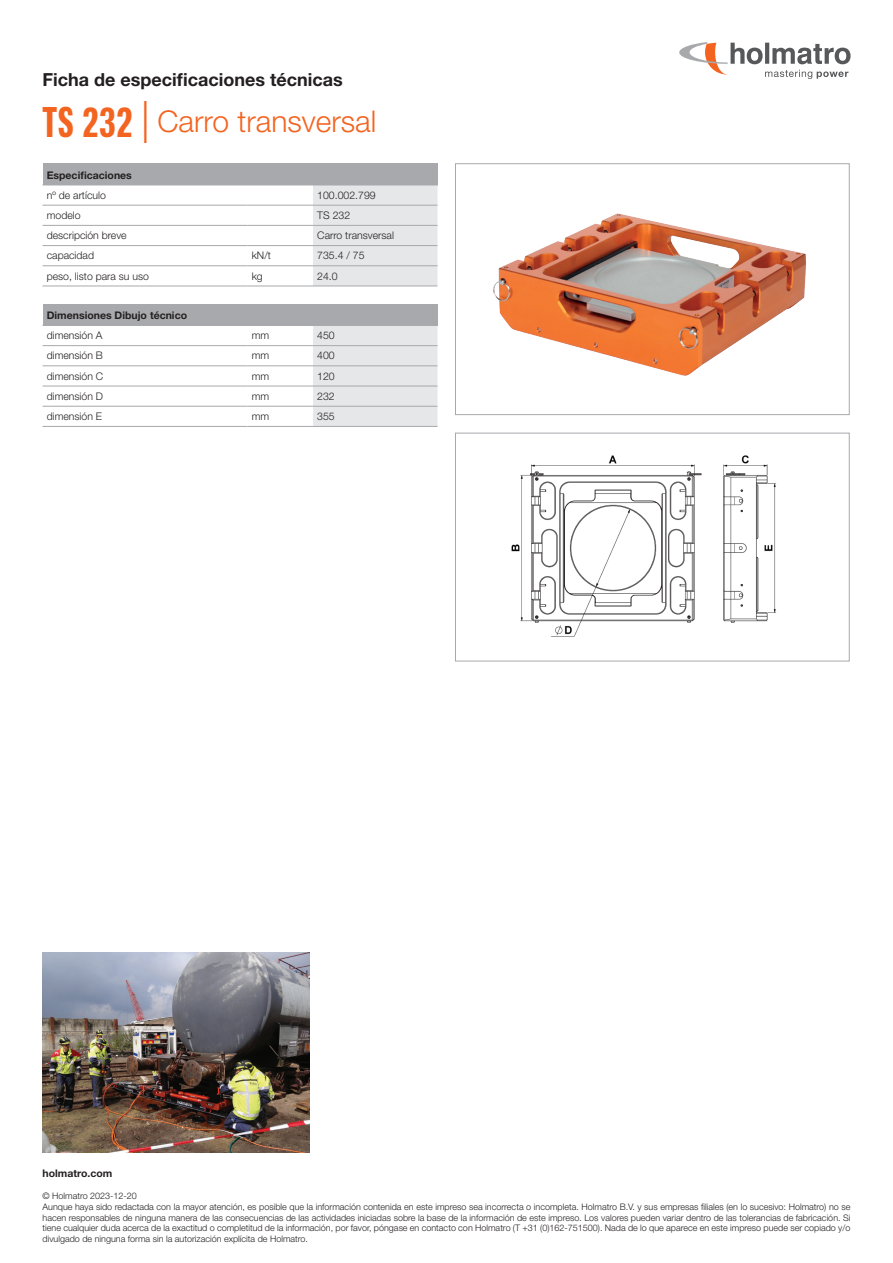
<style>
.page{position:relative;width:893px;height:1263px;background:#fff}
.page>*{position:absolute;margin:0;border:0;box-sizing:border-box;transform-origin:0 0}
.t1{font:300 30px "Helvetica Neue LT Std";color:#f36421}
.t2{font:700 18px "Helvetica Neue LT Std";color:#231f20}
.t3{font:300 10.5px "Helvetica Neue LT Std";color:#231f20}
.t4{font:700 10.5px "Helvetica Neue LT Std";color:#231f20}
.t5{font:300 9px/10.8px "Helvetica Neue LT Std";color:#231f20}
.s1{font-family:"Neue Helvetica Pro 79 Cm";font-weight:700;font-size:42px}
.s2{font-size:42px}
</style>
<div class="page">
<svg style="left:679px;top:42px;width:171px;height:37px"></svg>
<div style="left:43px;top:164px;width:394px;height:21px;background:#a8a9ad"></div>
<svg style="left:313px;top:164px;width:125px;height:122px"></svg>
<hr style="left:43px;top:185px;width:204px;height:1px;background:#a8a9ad">
<hr style="left:247px;top:185px;width:66px;height:1px;background:#a8a9ad">
<hr style="left:313px;top:185px;width:125px;height:1px;background:#a8a9ad">
<hr style="left:43px;top:205px;width:204px;height:1px;background:#a8a9ad">
<hr style="left:247px;top:205px;width:66px;height:1px;background:#a8a9ad">
<hr style="left:313px;top:205px;width:124px;height:1px;background:#a8a9ad">
<hr style="left:43px;top:225px;width:204px;height:1px;background:#a8a9ad">
<hr style="left:247px;top:225px;width:66px;height:1px;background:#a8a9ad">
<hr style="left:313px;top:225px;width:124px;height:1px;background:#a8a9ad">
<hr style="left:43px;top:245px;width:204px;height:1px;background:#a8a9ad">
<hr style="left:247px;top:245px;width:66px;height:1px;background:#a8a9ad">
<hr style="left:313px;top:245px;width:124px;height:1px;background:#a8a9ad">
<hr style="left:43px;top:286px;width:204px;height:1px;background:#a8a9ad">
<hr style="left:43px;top:265px;width:204px;height:1px;background:#a8a9ad">
<hr style="left:247px;top:286px;width:66px;height:1px;background:#a8a9ad">
<hr style="left:247px;top:265px;width:66px;height:1px;background:#a8a9ad">
<hr style="left:313px;top:286px;width:124px;height:1px;background:#a8a9ad">
<hr style="left:313px;top:265px;width:124px;height:1px;background:#a8a9ad">
<div style="left:43px;top:304px;width:394px;height:21px;background:#a8a9ad"></div>
<svg style="left:313px;top:304px;width:125px;height:122px"></svg>
<hr style="left:43px;top:325px;width:204px;height:1px;background:#a8a9ad">
<hr style="left:247px;top:325px;width:66px;height:1px;background:#a8a9ad">
<hr style="left:313px;top:325px;width:125px;height:1px;background:#a8a9ad">
<hr style="left:43px;top:345px;width:204px;height:1px;background:#a8a9ad">
<hr style="left:247px;top:345px;width:66px;height:1px;background:#a8a9ad">
<hr style="left:313px;top:345px;width:124px;height:1px;background:#a8a9ad">
<hr style="left:43px;top:366px;width:204px;height:1px;background:#a8a9ad">
<hr style="left:247px;top:366px;width:66px;height:1px;background:#a8a9ad">
<hr style="left:313px;top:366px;width:124px;height:1px;background:#a8a9ad">
<hr style="left:43px;top:386px;width:204px;height:1px;background:#a8a9ad">
<hr style="left:247px;top:386px;width:66px;height:1px;background:#a8a9ad">
<hr style="left:313px;top:386px;width:124px;height:1px;background:#a8a9ad">
<hr style="left:43px;top:426px;width:204px;height:1px;background:#a8a9ad">
<hr style="left:43px;top:406px;width:204px;height:1px;background:#a8a9ad">
<hr style="left:247px;top:426px;width:66px;height:1px;background:#a8a9ad">
<hr style="left:247px;top:406px;width:66px;height:1px;background:#a8a9ad">
<hr style="left:313px;top:426px;width:124px;height:1px;background:#a8a9ad">
<hr style="left:313px;top:406px;width:124px;height:1px;background:#a8a9ad">
<img style="left:43px;top:952px;width:266px;height:200px">
<img style="left:511px;top:455px;width:266px;height:182px">
<div style="left:455px;top:433px;width:394px;height:228px;border:1px solid #a8a9ad"></div>
<img style="left:493px;top:213px;width:313px;height:163px">
<div style="left:455px;top:164px;width:394px;height:251px;border:1px solid #a8a9ad"></div>
<h2 class="t2" style="left:43px;top:68px;width:302px">Ficha de especificaciones técnicas</h2>
<h1 class="t1" style="left:43px;top:103px;width:335px"><span class="s1">TS 232</span> <span class="s2">|</span> Carro transversal</h1>
<p class="t4" style="left:47px;top:168px;width:87px">Especificaciones</p>
<p class="t3" style="left:47px;top:189px;width:61px">nº de artículo</p>
<p class="t3" style="left:317px;top:189px;width:60px">100.002.799</p>
<p class="t3" style="left:47px;top:209px;width:35px">modelo</p>
<p class="t3" style="left:317px;top:209px;width:34px">TS 232</p>
<p class="t3" style="left:47px;top:229px;width:81px">descripción breve</p>
<p class="t3" style="left:317px;top:229px;width:78px">Carro transversal</p>
<p class="t3" style="left:47px;top:249px;width:49px">capacidad</p>
<p class="t3" style="left:252px;top:249px;width:21px">kN/t</p>
<p class="t3" style="left:317px;top:249px;width:49px">735.4 / 75</p>
<p class="t3" style="left:47px;top:269px;width:104px">peso, listo para su uso</p>
<p class="t3" style="left:252px;top:269px;width:13px">kg</p>
<p class="t3" style="left:317px;top:269px;width:22px">24.0</p>
<p class="t4" style="left:47px;top:309px;width:142px">Dimensiones Dibujo técnico</p>
<p class="t3" style="left:47px;top:329px;width:57px">dimensión A</p>
<p class="t3" style="left:252px;top:329px;width:19px">mm</p>
<p class="t3" style="left:317px;top:329px;width:19px">450</p>
<p class="t3" style="left:47px;top:349px;width:58px">dimensión B</p>
<p class="t3" style="left:252px;top:349px;width:19px">mm</p>
<p class="t3" style="left:317px;top:349px;width:19px">400</p>
<p class="t3" style="left:47px;top:369px;width:58px">dimensión C</p>
<p class="t3" style="left:252px;top:369px;width:19px">mm</p>
<p class="t3" style="left:317px;top:369px;width:19px">120</p>
<p class="t3" style="left:47px;top:390px;width:58px">dimensión D</p>
<p class="t3" style="left:252px;top:390px;width:19px">mm</p>
<p class="t3" style="left:317px;top:390px;width:19px">232</p>
<p class="t3" style="left:47px;top:410px;width:57px">dimensión E</p>
<p class="t3" style="left:252px;top:410px;width:19px">mm</p>
<p class="t3" style="left:317px;top:410px;width:19px">355</p>
<p class="t4" style="left:43px;top:1167px;width:71px">holmatro.com</p>
<p class="t5" style="left:43px;top:1190px;width:809px">© Holmatro 2023-12-20<br>Aunque haya sido redactada con la mayor atención, es posible que la información contenida en este impreso sea incorrecta o incompleta. Holmatro B.V. y sus empresas filiales (en lo sucesivo: Holmatro) no se hacen responsables de ninguna manera de las consecuencias de las actividades iniciadas sobre la base de la información de este impreso. Los valores pueden variar dentro de las tolerancias de fabricación. Si tiene cualquier duda acerca de la exactitud o completitud de la información, por favor, póngase en contacto con Holmatro (T +31 (0)162-751500). Nada de lo que aparece en este impreso puede ser copiado y/o divulgado de ninguna forma sin la autorización explícita de Holmatro.</p>
</div>
